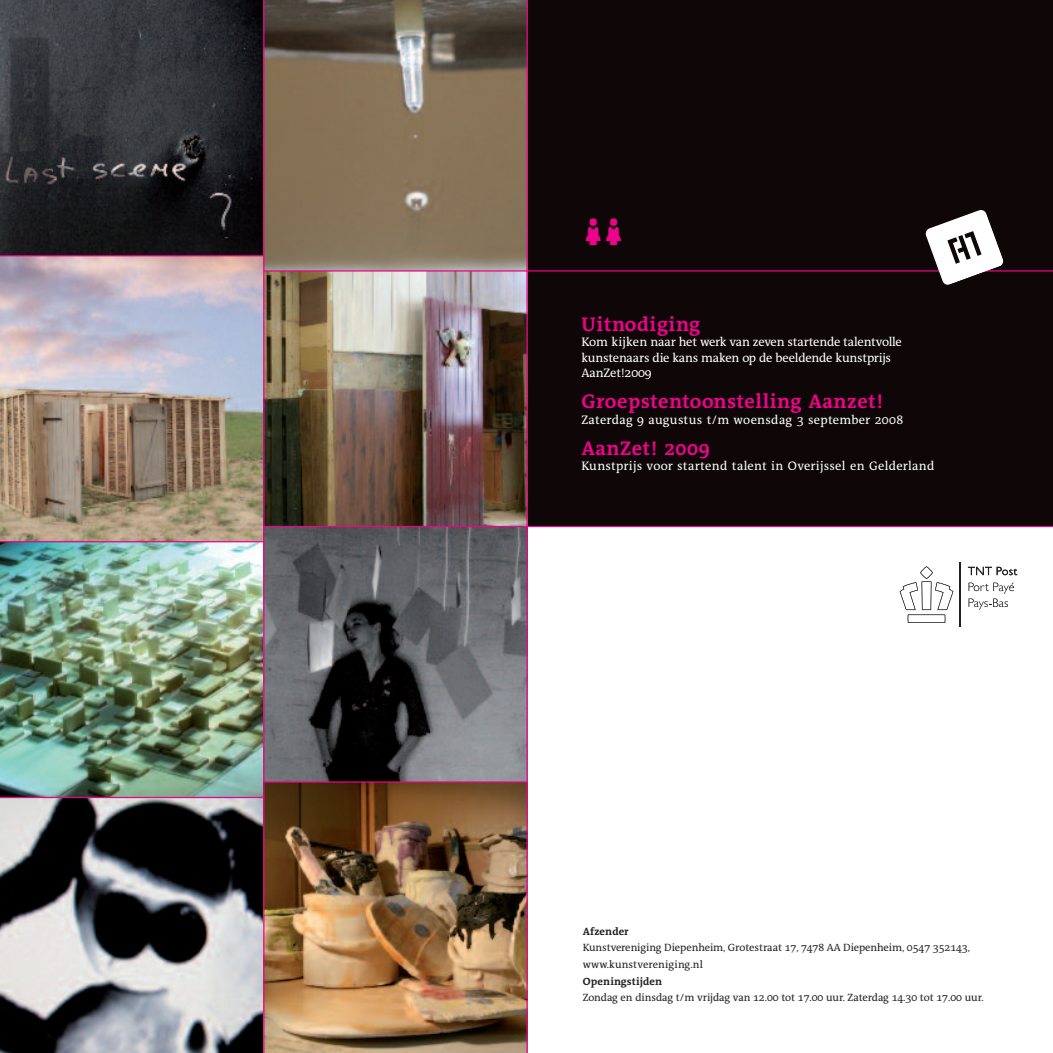
<style>
.page{position:relative;width:1053px;height:1053px;background:#fff}
.page>*{position:absolute;margin:0;border:0;box-sizing:border-box;transform-origin:0 0}
.t1{font:700 20px "The Antiqua Sun";letter-spacing:.03em;color:#ed028c}
.t2{font:12.5px/15.5px "The Antiqua Sun";letter-spacing:-.01em;color:#fff}
.t3{font:12.5px "The Antiqua Sun";letter-spacing:.025em;color:#fff}
.t4{font:10.62px/16.6px "The Antiqua Sun";letter-spacing:-.005em;color:#231f20}
.t5{font:700 10.62px "The Antiqua Sun";letter-spacing:.015em;color:#231f20}
</style>
<div class="page">
<div style="left:526px;top:0;width:526px;height:526px;background:#0e0607"></div>
<img style="left:0;top:0;width:526px;height:796px">
<img style="left:0;top:256px;width:263px;height:285px">
<svg style="left:0;top:0;width:263px;height:255px;background:#282a2d"></svg>
<svg style="left:0;top:798px;width:263px;height:254px;background:#6e6f72"></svg>
<svg style="left:264px;top:527px;width:262px;height:254px;background:#5a5b5f"></svg>
<img style="left:264px;top:782px;width:262px;height:270px">
<hr style="left:263px;top:0;width:1px;height:1052px;background:#ed028c">
<hr style="left:526px;top:0;width:1px;height:1052px;background:#ed028c">
<hr style="left:264px;top:270px;width:788px;height:1px;background:#ed028c">
<hr style="left:264px;top:526px;width:788px;height:1px;background:#ed028c">
<hr style="left:264px;top:781px;width:263px;height:1px;background:#ed028c">
<hr style="left:0;top:541px;width:264px;height:1px;background:#ed028c">
<hr style="left:0;top:796px;width:264px;height:2px;background:#ed028c">
<hr style="left:0;top:255px;width:264px;height:1px;background:#ed028c">
<svg style="left:967px;top:566px;width:50px;height:9px"></svg>
<svg style="left:968px;top:582px;width:46px;height:27px"></svg>
<hr style="left:959px;top:562px;width:1px;height:65px;background:#231f20">
<svg style="left:899px;top:566px;width:54px;height:56px"></svg>
<svg style="left:916px;top:210px;width:87px;height:75px"></svg>
<h1 class="t1" style="left:581px;top:317px;width:120px">Uitnodiging</h1>
<p class="t2" style="left:581px;top:336px;width:322px">Kom kijken naar het werk van zeven startende talentvolle kunstenaars die kans maken op de beeldende kunstprijs<br>AanZet!2009</p>
<h1 class="t1" style="left:581px;top:395px;width:302px">Groepstentoonstelling Aanzet!</h1>
<p class="t3" style="left:581px;top:415px;width:323px">Zaterdag 9 augustus t/m woensdag 3 september 2008</p>
<h1 class="t1" style="left:581px;top:441px;width:130px">AanZet! 2009</h1>
<p class="t3" style="left:581px;top:462px;width:354px">Kunstprijs voor startend talent in Overijssel en Gelderland</p>
<p class="t5" style="left:582px;top:927px;width:47px">Afzender</p>
<p class="t4" style="left:582px;top:940px;width:389px">Kunstvereniging Diepenheim, Grotestraat 17, 7478 AA Diepenheim, 0547 352143, www.kunstvereniging.nl</p>
<p class="t5" style="left:582px;top:977px;width:81px">Openingstijden</p>
<p class="t4" style="left:582px;top:990px;width:402px">Zondag en dinsdag t/m vrijdag van 12.00 tot 17.00 uur. Zaterdag 14.30 tot 17.00 uur.</p>
</div>
